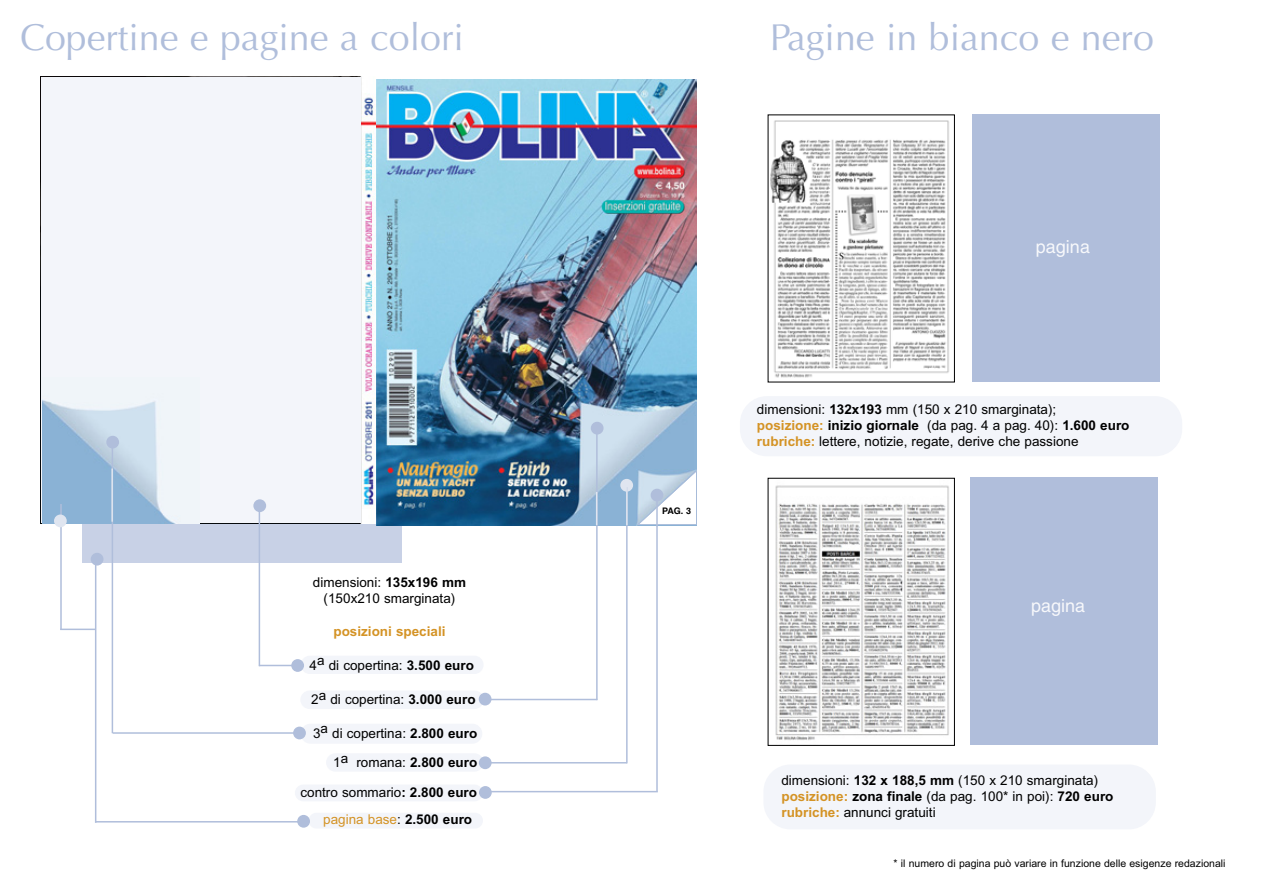
<style>
.page{position:relative;width:1263px;height:893px;background:#fff}
.page>*{position:absolute;margin:0;border:0;box-sizing:border-box;transform-origin:0 0}
.t1{font:37.5px "Optima";color:#b0bedb}
.t2{font:18px "Helvetica";color:#f7f8fb}
.t3{font:13.5px/16.2px "Arial";color:#000}
.t4{font:700 13.5px/27.2px "Arial";color:#000}
.t5{font:700 13.5px "Arial";color:#d49325}
.t6{font:10.5px "Arial";color:#000}
.t7{font:700 9px "Helvetica";color:#000}
.s1{font-weight:700}
.s2{font-weight:400}
.s3{font-weight:400;color:#d49325}
.s4{font-weight:700;color:#d49325}
</style>
<div class="page">
<div style="left:301px;top:656px;width:183px;height:18px;background:#f3f5fa;border-radius:9px"></div>
<div style="left:300px;top:690px;width:184px;height:19px;background:#f3f5fa;border-radius:9px"></div>
<div style="left:301px;top:724px;width:181px;height:20px;background:#f3f5fa;border-radius:10px"></div>
<div style="left:295px;top:784px;width:188px;height:17px;background:#f3f5fa;border-radius:8px"></div>
<div style="left:308px;top:813px;width:175px;height:15px;background:#f3f5fa;border-radius:8px"></div>
<div style="left:740px;top:396px;width:442px;height:60px;background:#f3f5fa;border-radius:27px"></div>
<div style="left:291px;top:659px;width:13px;height:13px;background:#b0bedb;border-radius:50%"></div>
<div style="left:293px;top:727px;width:13px;height:12px;background:#b0bedb;border-radius:50%"></div>
<div style="left:479px;top:693px;width:12px;height:12px;background:#b0bedb;border-radius:50%"></div>
<div style="left:479px;top:786px;width:13px;height:13px;background:#b0bedb;border-radius:50%"></div>
<div style="left:297px;top:815px;width:13px;height:13px;background:#b0bedb;border-radius:50%"></div>
<div style="left:82px;top:118px;width:319px;height:445px;background:#c8d1e6"></div>
<img style="left:41px;top:77px;width:335px;height:446px">
<div style="left:41px;top:78px;width:319px;height:445px;background:#f3f5fa"></div>
<hr style="left:259px;top:665px;width:37px;height:1px;background:#b0bedb">
<hr style="left:113px;top:732px;width:185px;height:2px;background:#b0bedb">
<hr style="left:489px;top:791px;width:169px;height:1px;background:#b0bedb">
<hr style="left:259px;top:507px;width:1px;height:159px;background:#b0bedb">
<img style="left:376px;top:79px;width:321px;height:447px">
<img style="left:42px;top:399px;width:132px;height:124px">
<div style="left:253px;top:499px;width:13px;height:13px;background:#b0bedb;border-radius:50%"></div>
<div style="left:591px;top:422px;width:12px;height:13px;background:#b0bedb;border-radius:50%"></div>
<div style="left:91px;top:553px;width:12px;height:13px;background:#b0bedb;border-radius:50%"></div>
<hr style="left:596px;top:430px;width:2px;height:270px;background:#b0bedb">
<hr style="left:596px;top:492px;width:1px;height:33px;background:#dfe5f0">
<div style="left:620px;top:479px;width:13px;height:13px;background:#dfe5f0;border-radius:50%"></div>
<hr style="left:626px;top:487px;width:2px;height:276px;background:#b0bedb">
<hr style="left:626px;top:487px;width:2px;height:38px;background:#dfe5f0">
<div style="left:106px;top:436px;width:13px;height:12px;background:#b0bedb;border-radius:50%"></div>
<hr style="left:112px;top:444px;width:1px;height:289px;background:#b0bedb">
<hr style="left:111px;top:469px;width:2px;height:53px;background:#dfe5f0">
<hr style="left:656px;top:523px;width:2px;height:268px;background:#b0bedb">
<hr style="left:483px;top:699px;width:114px;height:1px;background:#b0bedb">
<hr style="left:488px;top:762px;width:139px;height:1px;background:#b0bedb">
<hr style="left:60px;top:504px;width:2px;height:126px;background:#b0bedb">
<hr style="left:60px;top:629px;width:35px;height:1px;background:#b0bedb">
<div style="left:54px;top:514px;width:13px;height:13px;background:#dfe5f0;border-radius:50%"></div>
<hr style="left:96px;top:821px;width:213px;height:1px;background:#b0bedb">
<svg style="left:637px;top:470px;width:60px;height:55px"></svg>
<hr style="left:656px;top:498px;width:2px;height:28px;background:#b0bedb">
<img style="left:770px;top:120px;width:179px;height:258px">
<div style="left:972px;top:115px;width:188px;height:267px;background:#b0bedb"></div>
<div style="left:763px;top:764px;width:393px;height:65px;background:#f3f5fa;border-radius:27px"></div>
<img style="left:775px;top:485px;width:174px;height:255px">
<div style="left:768px;top:478px;width:187px;height:268px;border:1px solid #000"></div>
<div style="left:971px;top:477px;width:187px;height:268px;background:#b0bedb"></div>
<div style="left:326px;top:753px;width:158px;height:19px;background:#f3f5fa;border-radius:9px"></div>
<div style="left:479px;top:756px;width:13px;height:13px;background:#b0bedb;border-radius:50%"></div>
<hr style="left:95px;top:563px;width:1px;height:260px;background:#b0bedb">
<h1 class="t1" style="left:20px;top:21px;width:445px">Copertine e pagine a colori</h1>
<h1 class="t1" style="left:770px;top:22px;width:386px">Pagine in bianco e nero</h1>
<h2 class="t2" style="left:1036px;top:240px;width:56px">pagina</h2>
<p class="t3" style="left:313px;top:574px;width:155px;text-align:center">dimensioni: <span class="s1">135x196 mm </span>(150x210 smarginata)</p>
<p class="t5" style="left:333px;top:623px;width:114px">posizioni speciali</p>
<p class="t3" style="left:310px;top:657px;width:166px">4a di copertina: <span class="s1">3.500 euro</span></p>
<p class="t3" style="left:311px;top:691px;width:166px">2a di copertina: <span class="s1">3.000 euro</span></p>
<p class="t3" style="left:313px;top:725px;width:166px">3a di copertina: <span class="s1">2.800 euro</span></p>
<p class="t3" style="left:333px;top:755px;width:146px">1a romana: <span class="s1">2.800 euro</span></p>
<p class="t4" style="left:323px;top:778px;width:155px;text-indent:-23px"><span class="s2">contro sommario</span>: 2.800 euro <span class="s3">pagina base</span><span class="s2">:</span> 2.500 euro</p>
<p class="t7" style="left:662px;top:507px;width:31px">PAG. 3</p>
<p class="t3" style="left:757px;top:401px;width:374px">dimensioni: <span class="s1">132x193</span> mm (150 x 210 smarginata);<br><span class="s4">posizione:</span> <span class="s1">inizio giornale</span> (da pag. 4 a pag. 40): <span class="s1">1.600 euro </span><span class="s4">rubriche:</span> lettere, notizie, regate, derive che passione</p>
<h2 class="t2" style="left:1031px;top:599px;width:56px">pagina</h2>
<p class="t3" style="left:781px;top:772px;width:334px">dimensioni: <span class="s1">132 x 188,5 mm</span> (150 x 210 smarginata) <span class="s4">posizione:</span> <span class="s1">zona finale</span> (da pag. 100* in poi): <span class="s1">720 euro </span><span class="s4">rubriche:</span> annunci gratuiti</p>
<p class="t6" style="left:894px;top:857px;width:333px">* il numero di pagina può variare in funzione delle esigenze redazionali</p>
</div>
